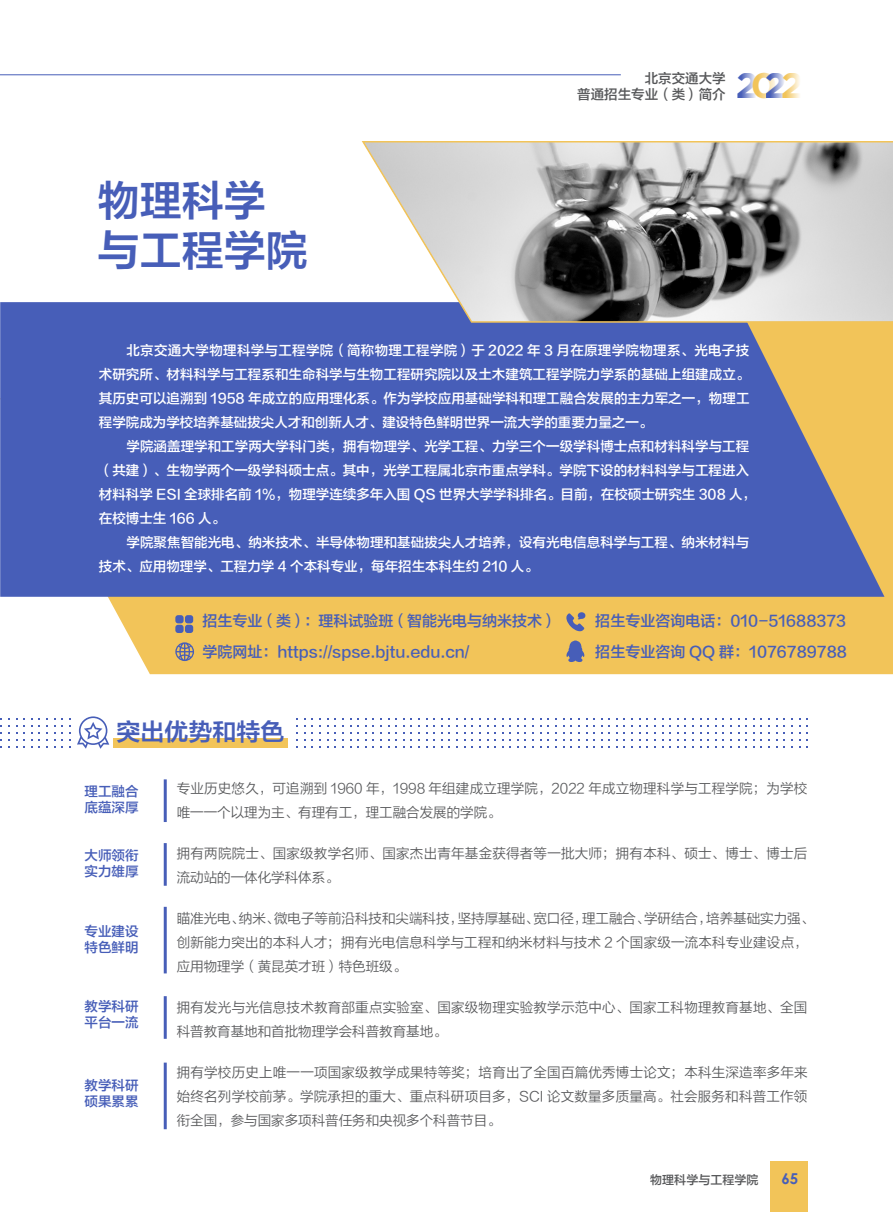
<style>
.page{position:relative;width:893px;height:1212px;background:#fff}
.page>*{position:absolute;margin:0;border:0;box-sizing:border-box;transform-origin:0 0}
.t1{font:42px "FZLTZCHJW GB1 0";color:#475eb8}
.t2{font:700 35.55px "Gotham";color:#475eb8}
.t3{font:24px "FZLTZCHJW GB1 0";color:#475eb8}
.t4{font:15px/31.5px "FZLTZHJW GB1 0";color:#475eb8}
.t5{font:700 15px "Century Gothic";color:#475eb8}
.t6{font:13.5px/24px "FZLTXIHJW GB1 0";letter-spacing:.015em;color:#57585a}
.t7{font:13.5px/24px "FZLTZHJW GB1 0";letter-spacing:.005em;color:#fff}
.t8{font:13.5px "FZLTZHJW GB1 0";color:#475eb8}
.t9{font:13.5px/16.2px "FZLTZHJW GB1 0";color:#57585a;text-align:right}
.t10{font:12px "FZLTZHJW GB1 0";color:#57585a}
.s1{color:#f2c459}
</style>
<div class="page">
<hr style="left:0;top:74px;width:621px;height:1px;background:#475eb8">
<div style="left:770px;top:1161px;width:38px;height:51px;background:#f2c459"></div>
<div style="left:108px;top:323px;width:785px;height:351px;background:#f2c459"></div>
<svg style="left:0;top:302px;width:884px;height:295px;background:#5365b0"></svg>
<svg style="left:360px;top:141px;width:533px;height:182px;background:#b0afaf"></svg>
<hr style="left:164px;top:779px;width:3px;height:43px;background:#475eb8">
<hr style="left:164px;top:843px;width:3px;height:43px;background:#475eb8">
<hr style="left:164px;top:996px;width:3px;height:43px;background:#475eb8">
<hr style="left:164px;top:907px;width:3px;height:66px;background:#475eb8">
<hr style="left:164px;top:1062px;width:3px;height:67px;background:#475eb8">
<div style="left:113px;top:737px;width:175px;height:10px;background:#f2c459"></div>
<svg style="left:77px;top:716px;width:32px;height:33px"></svg>
<svg style="left:175px;top:615px;width:18px;height:18px"></svg>
<svg style="left:175px;top:642px;width:19px;height:19px"></svg>
<svg style="left:566px;top:612px;width:19px;height:19px"></svg>
<svg style="left:566px;top:640px;width:19px;height:22px"></svg>
<p class="t1" style="left:98px;top:177px;width:170px">物理科学</p>
<p class="t1" style="left:98px;top:227px;width:212px">与工程学院</p>
<p class="t9" style="left:577px;top:70px;width:150px">北京交通大学<br>普通招生专业（类）简介</p>
<h2 class="t2" style="left:736px;top:62px;width:69px">2<span class="s1">0</span>2<span class="s1">2</span></h2>
<p class="t7" style="left:99px;top:339px;width:652px;text-align:justify;text-indent:28px">北京交通大学物理科学与工程学院（简称物理工程学院）于 2022 年 3 月在原理学院物理系、光电子技术研究所、材料科学与工程系和生命科学与生物工程研究院以及土木建筑工程学院力学系的基础上组建成立。其历史可以追溯到 1958 年成立的应用理化系。作为学校应用基础学科和理工融合发展的主力军之一，物理工程学院成为学校培养基础拔尖人才和创新人才、建设特色鲜明世界一流大学的重要力量之一。</p>
<p class="t7" style="left:99px;top:435px;width:659px;text-indent:28px">学院涵盖理学和工学两大学科门类，拥有物理学、光学工程、力学三个一级学科博士点和材料科学与工程（共建）、生物学两个一级学科硕士点。其中，光学工程属北京市重点学科。学院下设的材料科学与工程进入材料科学 ESI 全球排名前 1%，物理学连续多年入围 QS 世界大学学科排名。目前，在校硕士研究生 308 人，在校博士生 166 人。</p>
<p class="t7" style="left:99px;top:531px;width:652px;text-indent:28px">学院聚焦智能光电、纳米技术、半导体物理和基础拔尖人才培养，设有光电信息科学与工程、纳米材料与技术、应用物理学、工程力学 4 个本科专业，每年招生本科生约 210 人。</p>
<p class="t4" style="left:203px;top:605px;width:356px">招生专业（类）：理科试验班（智能光电与纳米技术）学院网址：https://spse.bjtu.edu.cn/</p>
<p class="t4" style="left:595px;top:605px;width:252px">招生专业咨询电话：010-51688373</p>
<p class="t4" style="left:595px;top:637px;width:253px">招生专业咨询 QQ 群：1076789788</p>
<p class="t3" style="left:116px;top:719px;width:169px">突出优势和特色</p>
<p class="t8" style="left:85px;top:784px;width:55px">理工融合</p>
<p class="t8" style="left:85px;top:800px;width:55px">底蕴深厚</p>
<p class="t8" style="left:85px;top:848px;width:55px">大师领衔</p>
<p class="t8" style="left:85px;top:864px;width:55px">实力雄厚</p>
<p class="t8" style="left:85px;top:924px;width:55px">专业建设</p>
<p class="t8" style="left:85px;top:940px;width:55px">特色鲜明</p>
<p class="t8" style="left:85px;top:999px;width:55px">教学科研</p>
<p class="t8" style="left:85px;top:1015px;width:55px">平台一流</p>
<p class="t8" style="left:85px;top:1077px;width:55px">教学科研</p>
<p class="t8" style="left:85px;top:1094px;width:55px">硕果累累</p>
<p class="t6" style="left:177px;top:776px;width:632px">专业历史悠久，可追溯到 1960 年，1998 年组建成立理学院，2022 年成立物理科学与工程学院；为学校唯一一个以理为主、有理有工，理工融合发展的学院。</p>
<p class="t6" style="left:177px;top:841px;width:632px">拥有两院院士、国家级教学名师、国家杰出青年基金获得者等一批大师；拥有本科、硕士、博士、博士后流动站的一体化学科体系。</p>
<p class="t6" style="left:177px;top:906px;width:639px">瞄准光电、纳米、微电子等前沿科技和尖端科技，坚持厚基础、宽口径，理工融合、学研结合，培养基础实力强、创新能力突出的本科人才；拥有光电信息科学与工程和纳米材料与技术 2 个国家级一流本科专业建设点，应用物理学（黄昆英才班）特色班级。</p>
<p class="t6" style="left:177px;top:995px;width:632px">拥有发光与光信息技术教育部重点实验室、国家级物理实验教学示范中心、国家工科物理教育基地、全国科普教育基地和首批物理学会科普教育基地。</p>
<p class="t6" style="left:177px;top:1060px;width:632px;text-align:justify">拥有学校历史上唯一一项国家级教学成果特等奖；培育出了全国百篇优秀博士论文；本科生深造率多年来始终名列学校前茅。学院承担的重大、重点科研项目多，SCI 论文数量多质量高。社会服务和科普工作领衔全国，参与国家多项科普任务和央视多个科普节目。</p>
<p class="t10" style="left:650px;top:1173px;width:109px">物理科学与工程学院</p>
<p class="t5" style="left:781px;top:1167px;width:18px">65</p>
</div>
